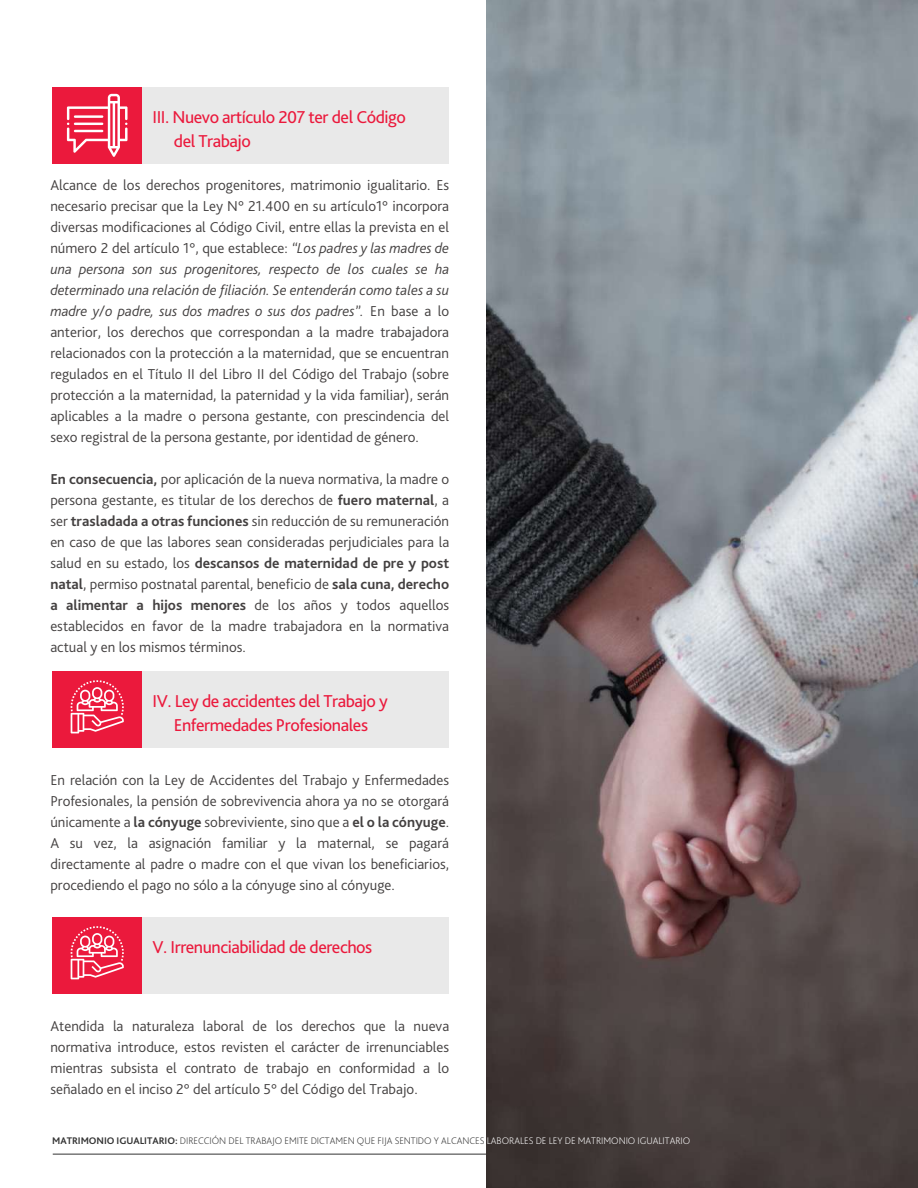
<style>
.page{position:relative;width:918px;height:1188px;background:#fff}
.page>*{position:absolute;margin:0;border:0;box-sizing:border-box;transform-origin:0 0}
.t1{font:18px/24px "Bliss Pro";letter-spacing:-.025em;color:#eb193c}
.t2{font:300 15px/21px "Bliss Pro";color:#434040;text-align:justify}
.t3{font:200 10.05px "Bliss Pro";letter-spacing:-.005em;color:#333}
.s1{font-style:italic}
.s2{font-weight:700}
.s3{color:#fff}
</style>
<div class="page">
<hr style="left:53px;top:1154px;width:824px;height:1px;background:#333">
<div style="left:53px;top:87px;width:396px;height:76px;background:#e9e9e9"></div>
<div style="left:53px;top:87px;width:89px;height:76px;background:#eb193c"></div>
<img style="left:487px;top:0;width:431px;height:1188px">
<svg style="left:67px;top:94px;width:61px;height:63px"></svg>
<div style="left:53px;top:671px;width:396px;height:76px;background:#e9e9e9"></div>
<div style="left:53px;top:671px;width:89px;height:76px;background:#eb193c"></div>
<svg style="left:71px;top:680px;width:53px;height:53px"></svg>
<div style="left:53px;top:917px;width:396px;height:76px;background:#e9e9e9"></div>
<div style="left:53px;top:917px;width:89px;height:76px;background:#eb193c"></div>
<svg style="left:71px;top:926px;width:53px;height:53px"></svg>
<p class="t1" style="left:174px;top:105px;width:234px;text-indent:-21px">III. Nuevo artículo 207 ter del Código del Trabajo</p>
<p class="t2" style="left:50px;top:175px;width:400px">Alcance de los derechos progenitores, matrimonio igualitario. Es necesario precisar que la Ley N° 21.400 en su artículo1° incorpora diversas modificaciones al Código Civil, entre ellas la prevista en el número 2 del artículo 1°, que establece: <span class="s1">“Los padres y las madres de una persona son sus progenitores, respecto de los cuales se ha determinado una relación de filiación. Se entenderán como tales a su madre y/o padre, sus dos madres o sus dos padres”.</span> En base a lo anterior, los derechos que correspondan a la madre trabajadora relacionados con la protección a la maternidad, que se encuentran regulados en el Título II del Libro II del Código del Trabajo (sobre protección a la maternidad, la paternidad y la vida familiar), serán aplicables a la madre o persona gestante, con prescindencia del sexo registral de la persona gestante, por identidad de género.</p>
<p class="t2" style="left:50px;top:469px;width:400px"><span class="s2">En consecuencia,</span> por aplicación de la nueva normativa, la madre o persona gestante, es titular de los derechos de <span class="s2">fuero maternal</span>, a ser <span class="s2">trasladada a otras funciones</span> sin reducción de su remuneración en caso de que las labores sean consideradas perjudiciales para la salud en su estado, los <span class="s2">descansos de maternidad de pre y post natal</span>, permiso postnatal parental, beneficio de <span class="s2">sala cuna, derecho a alimentar a hijos menores</span> de los años y todos aquellos establecidos en favor de la madre trabajadora en la normativa actual y en los mismos términos.</p>
<p class="t1" style="left:153px;top:689px;width:237px;text-align:center">IV. Ley de accidentes del Trabajo y<br>Enfermedades Profesionales</p>
<p class="t2" style="left:50px;top:769px;width:400px">En relación con la Ley de Accidentes del Trabajo y Enfermedades Profesionales, la pensión de sobrevivencia ahora ya no se otorgará únicamente a <span class="s2">la cónyuge</span> sobreviviente, sino que a <span class="s2">el o la cónyuge</span>.<br>A su vez, la asignación familiar y la maternal, se pagará directamente al padre o madre con el que vivan los beneficiarios, procediendo el pago no sólo a la cónyuge sino al cónyuge.</p>
<p class="t1" style="left:153px;top:935px;width:221px">V. Irrenunciabilidad de derechos</p>
<p class="t2" style="left:50px;top:1015px;width:400px">Atendida la naturaleza laboral de los derechos que la nueva normativa introduce, estos revisten el carácter de irrenunciables mientras subsista el contrato de trabajo en conformidad a lo señalado en el inciso 2° del artículo 5° del Código del Trabajo.</p>
<p class="t3" style="left:52px;top:1135px;width:640px"><span class="s2">MATRIMONIO IGUALITARIO:</span> DIRECCIÓN DEL TRABAJO EMITE DICTAMEN QUE FIJA SENTIDO Y ALCANCES <span class="s3">LABORALES DE LEY DE MATRIMONIO IGUALITARIO</span></p>
</div>
